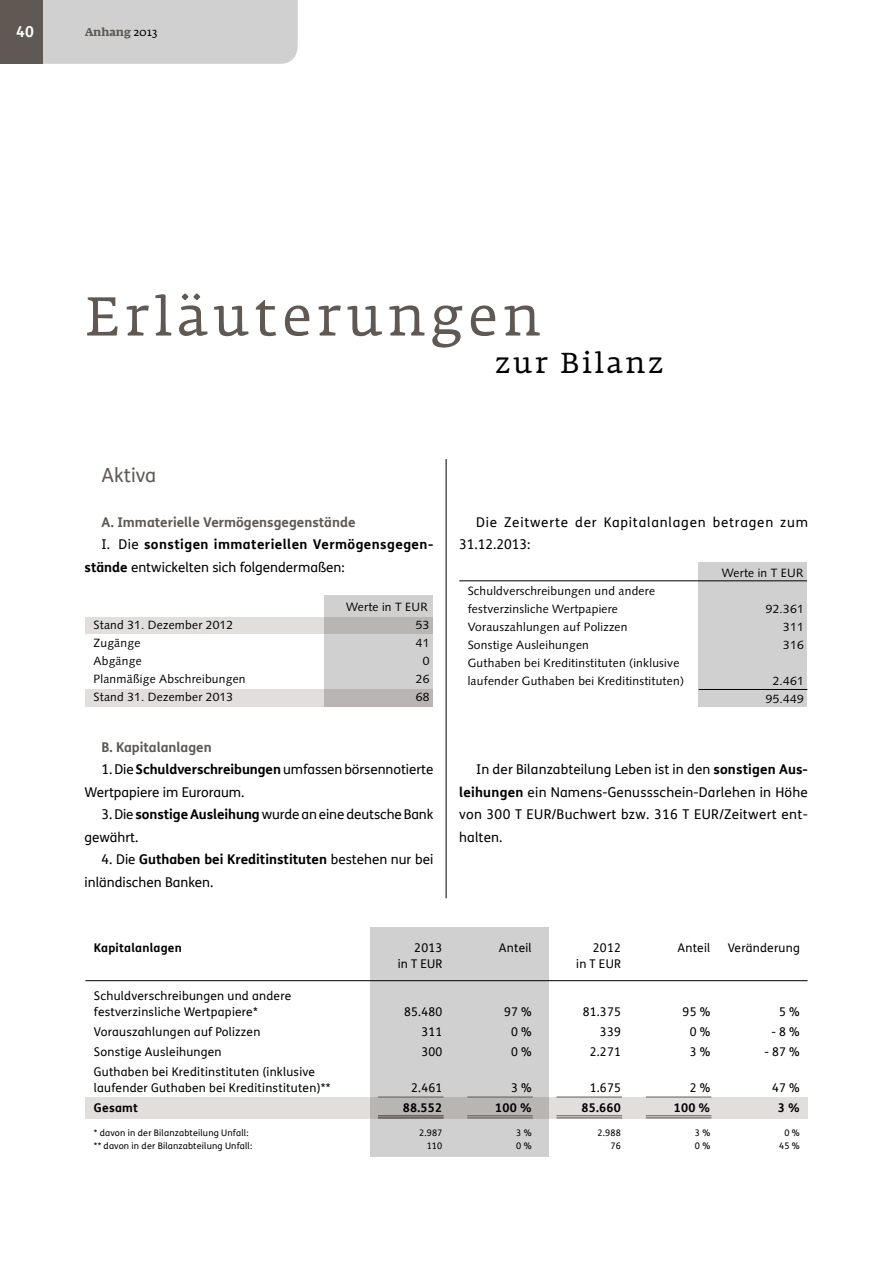
<style>
.page{position:relative;width:893px;height:1263px;background:#fff}
.page>*{position:absolute;margin:0;border:0;box-sizing:border-box;transform-origin:0 0}
.t1{font:54px "Fedra Serif A Pro";letter-spacing:.1em;color:#605853}
.t2{font:28.5px "Fedra Serif A Pro";letter-spacing:.1em;color:#000}
.t3{font:19.5px "FS Me Pro";color:#605853}
.t4{font:700 15px "FS Me Pro";color:#fff}
.t5{font:13.5px/22.5px "FS Me Pro";color:#000}
.t6{font:13.5px/22.5px "FS Me Pro";letter-spacing:.06em;color:#000}
.t7{font:700 13.5px "FS Me Pro";color:#605853}
.t8{font:700 13.5px "FS Me Pro";letter-spacing:.03em;color:#000}
.t9{font:12px/18px "Syntax";letter-spacing:.02em;color:#000}
.t10{font:12px/15.8px "FS Me Pro";letter-spacing:.02em;color:#000}
.t11{font:700 12px "FS Me Pro";letter-spacing:.02em;color:#000}
.t12{font:700 11.25px "Fedra Serif A Pro";color:#605853}
.t13{font:9px "FS Me Pro";letter-spacing:.02em;color:#000}
.s1{font-weight:400;color:#000}
.s2{font-weight:400}
.s3{font-weight:700}
</style>
<div class="page">
<div style="left:324px;top:595px;width:109px;height:111px;background:#d0d0d0"></div>
<svg style="left:85px;top:689px;width:348px;height:18px;background:#d4d1cf"></svg>
<svg style="left:85px;top:617px;width:348px;height:17px;background:#d4d1cf"></svg>
<div style="left:699px;top:562px;width:108px;height:145px;background:#d0d0d0"></div>
<hr style="left:699px;top:689px;width:108px;height:1px;background:#000">
<hr style="left:446px;top:459px;width:1px;height:439px;background:#000">
<div style="left:370px;top:927px;width:179px;height:230px;background:#d0d0d0"></div>
<svg style="left:85px;top:1097px;width:723px;height:21px;background:#d7d3d1"></svg>
<hr style="left:85px;top:980px;width:722px;height:1px;background:#000">
<hr style="left:378px;top:1117px;width:65px;height:1px;background:#605853">
<hr style="left:378px;top:1115px;width:65px;height:1px;background:#605853">
<hr style="left:467px;top:1117px;width:66px;height:1px;background:#605853">
<hr style="left:467px;top:1115px;width:66px;height:1px;background:#605853">
<hr style="left:557px;top:1117px;width:65px;height:1px;background:#605853">
<hr style="left:557px;top:1115px;width:65px;height:1px;background:#605853">
<hr style="left:646px;top:1117px;width:65px;height:1px;background:#605853">
<hr style="left:646px;top:1115px;width:65px;height:1px;background:#605853">
<hr style="left:646px;top:1097px;width:65px;height:1px;background:#605853">
<hr style="left:557px;top:1097px;width:65px;height:1px;background:#605853">
<hr style="left:467px;top:1097px;width:66px;height:1px;background:#605853">
<hr style="left:378px;top:1097px;width:65px;height:1px;background:#605853">
<div style="left:43px;top:0;width:255px;height:64px;background:#d0d0d0"></div>
<div style="left:0;top:0;width:43px;height:64px;background:#605853"></div>
<hr style="left:459px;top:580px;width:348px;height:1px;background:#000">
<p class="t4" style="left:16px;top:20px;width:19px">40</p>
<p class="t12" style="left:85px;top:26px;width:74px">Anhang <span class="s1">2013</span></p>
<p class="t1" style="left:85px;top:285px;width:457px">Erläuterungen</p>
<p class="t2" style="left:495px;top:347px;width:170px">zur Bilanz</p>
<p class="t3" style="left:102px;top:461px;width:56px">Aktiva</p>
<p class="t7" style="left:102px;top:511px;width:256px">A. Immaterielle Vermögensgegenstände</p>
<p class="t8" style="left:102px;top:534px;width:332px"><span class="s2">I. Die</span> sonstigen immateriellen Vermögensgegen-</p>
<p class="t5" style="left:85px;top:555px;width:262px"><span class="s3">stände</span> entwickelten sich folgendermaßen:</p>
<p class="t9" style="left:346px;top:598px;width:83px">Werte in T EUR</p>
<p class="t9" style="left:94px;top:616px;width:141px">Stand 31. Dezember 2012</p>
<p class="t9" style="left:416px;top:616px;width:15px">53</p>
<p class="t9" style="left:94px;top:634px;width:48px">Zugänge</p>
<p class="t9" style="left:416px;top:634px;width:15px">41</p>
<p class="t9" style="left:94px;top:652px;width:50px">Abgänge</p>
<p class="t9" style="left:423px;top:652px;width:8px">0</p>
<p class="t9" style="left:94px;top:670px;width:154px">Planmäßige Abschreibungen</p>
<p class="t9" style="left:416px;top:670px;width:15px">26</p>
<p class="t9" style="left:94px;top:688px;width:141px">Stand 31. Dezember 2013</p>
<p class="t9" style="left:416px;top:688px;width:15px">68</p>
<p class="t7" style="left:102px;top:736px;width:112px">B. Kapitalanlagen</p>
<p class="t5" style="left:85px;top:758px;width:350px;text-indent:17px">1. Die <span class="s3">Schuldverschreibungen</span> umfassen börsennotierte<br>Wertpapiere im Euroraum.</p>
<p class="t5" style="left:85px;top:803px;width:350px;text-indent:17px">3. Die <span class="s3">sonstige Ausleihung</span> wurde an eine deutsche Bank gewährt.</p>
<p class="t5" style="left:85px;top:848px;width:350px;text-indent:17px">4. Die <span class="s3">Guthaben bei Kreditinstituten</span> bestehen nur bei inländischen Banken.</p>
<p class="t6" style="left:459px;top:510px;width:350px;text-indent:17px">Die Zeitwerte der Kapitalanlagen betragen zum<br>31.12.2013:</p>
<p class="t9" style="left:468px;top:581px;width:189px">Schuldverschreibungen und andere festverzinsliche Wertpapiere</p>
<p class="t9" style="left:722px;top:563px;width:83px">Werte in T EUR</p>
<p class="t9" style="left:766px;top:599px;width:39px">92.361</p>
<p class="t9" style="left:468px;top:617px;width:161px">Vorauszahlungen auf Polizzen</p>
<p class="t9" style="left:783px;top:617px;width:22px">311</p>
<p class="t9" style="left:468px;top:635px;width:123px">Sonstige Ausleihungen</p>
<p class="t9" style="left:783px;top:635px;width:22px">316</p>
<p class="t9" style="left:468px;top:653px;width:218px">Guthaben bei Kreditinstituten (inklusive laufender Guthaben bei Kreditinstituten)</p>
<p class="t9" style="left:766px;top:671px;width:39px;text-align:center">2.461<br>95.449</p>
<p class="t5" style="left:459px;top:758px;width:350px;text-align:justify;text-indent:17px">In der Bilanzabteilung Leben ist in den <span class="s3">sonstigen Aus&shy;leihungen</span> ein Namens-Genussschein-Darlehen in Höhe von 300 T EUR/Buchwert bzw. 316 T EUR/Zeitwert ent&shy;halten.</p>
<p class="t11" style="left:94px;top:938px;width:90px">Kapitalanlagen</p>
<p class="t10" style="left:414px;top:939px;width:30px">2013</p>
<p class="t10" style="left:499px;top:939px;width:34px">Anteil</p>
<p class="t10" style="left:593px;top:939px;width:30px">2012</p>
<p class="t10" style="left:677px;top:939px;width:34px">Anteil</p>
<p class="t10" style="left:728px;top:939px;width:74px">Veränderung</p>
<p class="t10" style="left:398px;top:955px;width:46px">in T EUR</p>
<p class="t10" style="left:576px;top:955px;width:46px">in T EUR</p>
<p class="t10" style="left:94px;top:988px;width:199px">Schuldverschreibungen und andere festverzinsliche Wertpapiere*</p>
<p class="t10" style="left:404px;top:1004px;width:40px">85.480</p>
<p class="t10" style="left:504px;top:1004px;width:29px">97 %</p>
<p class="t10" style="left:583px;top:1004px;width:40px">81.375</p>
<p class="t10" style="left:683px;top:1004px;width:29px">95 %</p>
<p class="t10" style="left:779px;top:1004px;width:22px">5 %</p>
<p class="t10" style="left:94px;top:1024px;width:168px">Vorauszahlungen auf Polizzen</p>
<p class="t10" style="left:421px;top:1024px;width:22px">311</p>
<p class="t10" style="left:511px;top:1024px;width:22px">0 %</p>
<p class="t10" style="left:600px;top:1024px;width:22px">339</p>
<p class="t10" style="left:690px;top:1024px;width:22px">0 %</p>
<p class="t10" style="left:771px;top:1024px;width:30px">- 8 %</p>
<p class="t10" style="left:94px;top:1044px;width:129px">Sonstige Ausleihungen</p>
<p class="t10" style="left:421px;top:1044px;width:22px">300</p>
<p class="t10" style="left:511px;top:1044px;width:22px">0 %</p>
<p class="t10" style="left:590px;top:1044px;width:33px">2.271</p>
<p class="t10" style="left:690px;top:1044px;width:22px">3 %</p>
<p class="t10" style="left:764px;top:1044px;width:37px">- 87 %</p>
<p class="t10" style="left:94px;top:1064px;width:238px">Guthaben bei Kreditinstituten (inklusive laufender Guthaben bei Kreditinstituten)**</p>
<p class="t10" style="left:411px;top:1079px;width:33px">2.461</p>
<p class="t10" style="left:511px;top:1079px;width:22px">3 %</p>
<p class="t10" style="left:590px;top:1079px;width:33px">1.675</p>
<p class="t10" style="left:690px;top:1079px;width:22px">2 %</p>
<p class="t10" style="left:772px;top:1079px;width:29px">47 %</p>
<p class="t11" style="left:94px;top:1098px;width:46px">Gesamt</p>
<p class="t11" style="left:403px;top:1098px;width:41px">88.552</p>
<p class="t11" style="left:495px;top:1098px;width:38px">100 %</p>
<p class="t11" style="left:581px;top:1098px;width:41px">85.660</p>
<p class="t11" style="left:674px;top:1098px;width:38px">100 %</p>
<p class="t11" style="left:778px;top:1098px;width:23px">3 %</p>
<p class="t13" style="left:94px;top:1126px;width:156px">* davon in der Bilanzabteilung Unfall:</p>
<p class="t13" style="left:419px;top:1126px;width:25px">2.987</p>
<p class="t13" style="left:516px;top:1126px;width:17px">3 %</p>
<p class="t13" style="left:598px;top:1126px;width:25px">2.988</p>
<p class="t13" style="left:695px;top:1126px;width:17px">3 %</p>
<p class="t13" style="left:784px;top:1126px;width:17px">0 %</p>
<p class="t13" style="left:94px;top:1139px;width:160px">** davon in der Bilanzabteilung Unfall:</p>
<p class="t13" style="left:427px;top:1139px;width:17px">110</p>
<p class="t13" style="left:516px;top:1139px;width:17px">0 %</p>
<p class="t13" style="left:611px;top:1139px;width:12px">76</p>
<p class="t13" style="left:695px;top:1139px;width:17px">0 %</p>
<p class="t13" style="left:779px;top:1139px;width:22px">45 %</p>
</div>
